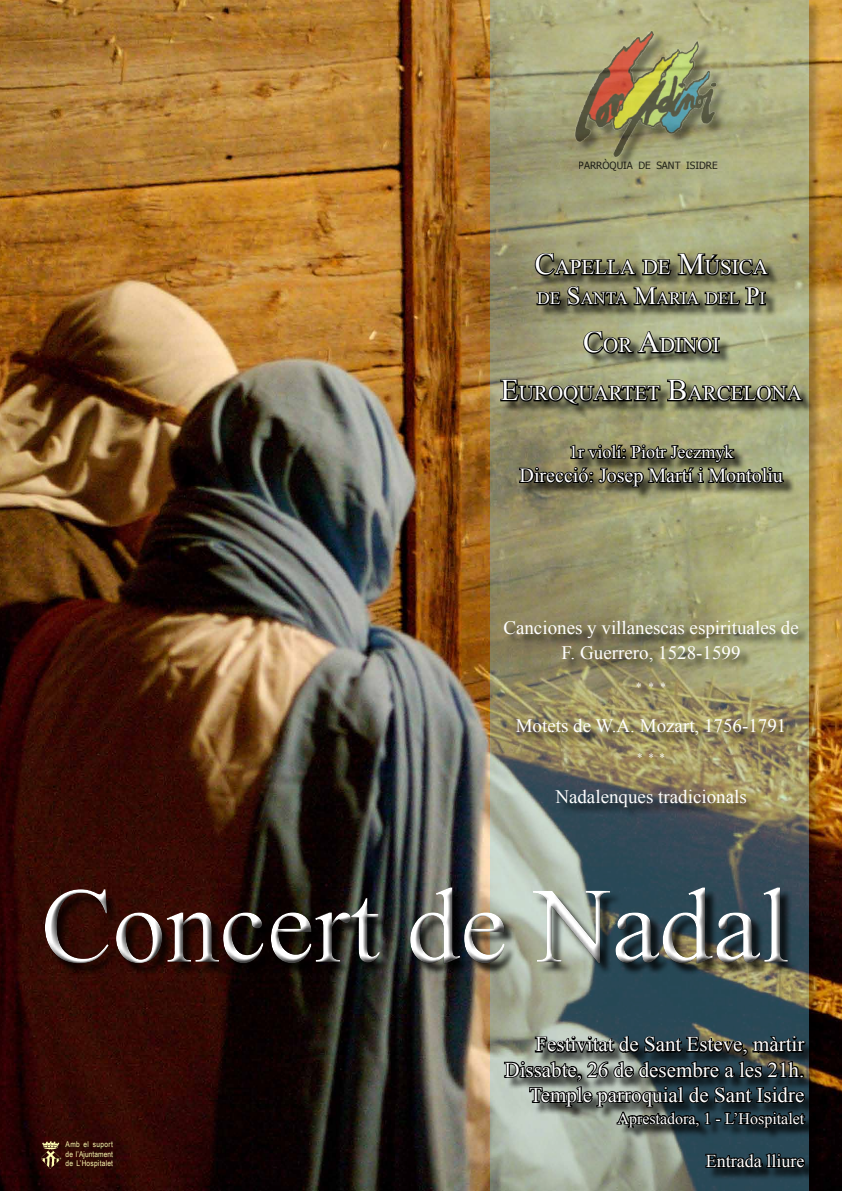
<style>
.page{position:relative;width:842px;height:1191px;background:#fff}
.page>*{position:absolute;margin:0;border:0;box-sizing:border-box;transform-origin:0 0}
.t1{font:107px "Times New Roman";color:#fff}
.t2{font:21px/25.2px "Times New Roman";color:#fff;text-align:right}
.t3{font:21px "Times New Roman";color:#fff}
.t4{font:20px "Times New Roman";color:#fff}
.t5{font:19px/25.2px "Times New Roman";color:#fff;text-align:center}
.t6{font:18px "Times New Roman";color:#fff}
.t7{font:17.5px "Times New Roman";color:#fff}
.t8{font:16px "Times New Roman";color:#fff}
.t9{font:12.2px "Times New Roman";color:#fff}
.t10{font:11.1px "Times New Roman";color:#fff}
.t11{font:10px "Tahoma";color:#000}
.t12{font:8px/9.6px "Arial Narrow";letter-spacing:.03em;color:#ffffb3;text-align:justify}
.s1{font-size:30px}
.s2{font-size:25px}
</style>
<div class="page">
<img style="left:0;top:0;width:842px;height:1191px">
<div style="left:491px;top:1px;width:330px;height:1190px;background:#000;opacity:.75"></div>
<svg style="left:490px;top:0;width:318px;height:1191px;background:#909475"></svg>
<div style="left:46px;top:889px;width:753px;height:86px;background:#000;opacity:.75"></div>
<div style="left:38px;top:880px;width:756px;height:86px;background:#fff;opacity:.75"></div>
<div style="left:44px;top:882px;width:751px;height:88px;background:#000;opacity:.75"></div>
<div style="left:502px;top:254px;width:312px;height:245px;background:#000;opacity:.75"></div>
<svg style="left:533px;top:248px;width:237px;height:59px;background:#5f5f46"></svg>
<svg style="left:582px;top:329px;width:139px;height:26px;background:#62644d"></svg>
<svg style="left:499px;top:378px;width:305px;height:29px;background:#585942"></svg>
<svg style="left:518px;top:431px;width:267px;height:57px;background:#67674b"></svg>
<div style="left:506px;top:1037px;width:311px;height:142px;background:#000;opacity:.75"></div>
<svg style="left:503px;top:1023px;width:304px;height:106px;background:#434e4d"></svg>
<svg style="left:704px;top:1139px;width:102px;height:30px;background:#1b2f39"></svg>
<div style="left:575px;top:31px;width:152px;height:137px;background:#000;opacity:.75"></div>
<img style="left:571px;top:21px;width:153px;height:140px">
<img style="left:41px;top:1141px;width:24px;height:30px">
<div style="left:505px;top:622px;width:305px;height:196px;background:#000;opacity:.75"></div>
<p class="t11" style="left:579px;top:158px;width:140px">PARRÒQUIA DE SANT ISIDRE</p>
<p class="t3" style="left:535px;top:253px;width:235px"><span class="s1">C</span>APELLA DE <span class="s1">M</span>ÚSICA</p>
<p class="t7" style="left:537px;top:287px;width:230px">DE <span class="s2">S</span> ANTA <span class="s2">M</span>ARIA DEL <span class="s2">P</span>I</p>
<p class="t3" style="left:583px;top:331px;width:138px"><span class="s1">C</span>OR <span class="s1">A</span>DINOI</p>
<p class="t3" style="left:501px;top:379px;width:303px"><span class="s1">E</span>UROQUARTET <span class="s1">B</span>ARCELONA</p>
<p class="t6" style="left:569px;top:440px;width:166px">1r violí: Piotr Jeczmyk</p>
<p class="t4" style="left:520px;top:462px;width:265px">Direcció: Josep Martí i Montoliu</p>
<p class="t5" style="left:503px;top:614px;width:297px">Canciones y villanescas espirituales de<br>F. Guerrero, 1528-1599</p>
<p class="t9" style="left:636px;top:678px;width:32px">* * *</p>
<p class="t5" style="left:516px;top:712px;width:272px">Motets de W.A. Mozart, 1756-1791</p>
<p class="t10" style="left:637px;top:750px;width:29px">* * *</p>
<p class="t5" style="left:555px;top:783px;width:193px">Nadalenques tradicionals</p>
<h1 class="t1" style="left:41px;top:854px;width:750px">Concert de Nadal</h1>
<p class="t12" style="left:66px;top:1139px;width:49px">Amb el suport de l’Ajuntament de L’Hospitalet</p>
<p class="t2" style="left:505px;top:1031px;width:301px">Festivitat de Sant Esteve, màrtir<br>Dissabte, 26 de desembre a les 21h.<br>Temple parroquial de Sant Isidre</p>
<p class="t8" style="left:617px;top:1107px;width:188px">Aprestadora, 1 - L’Hospitalet</p>
<p class="t6" style="left:706px;top:1148px;width:100px">Entrada lliure</p>
</div>
